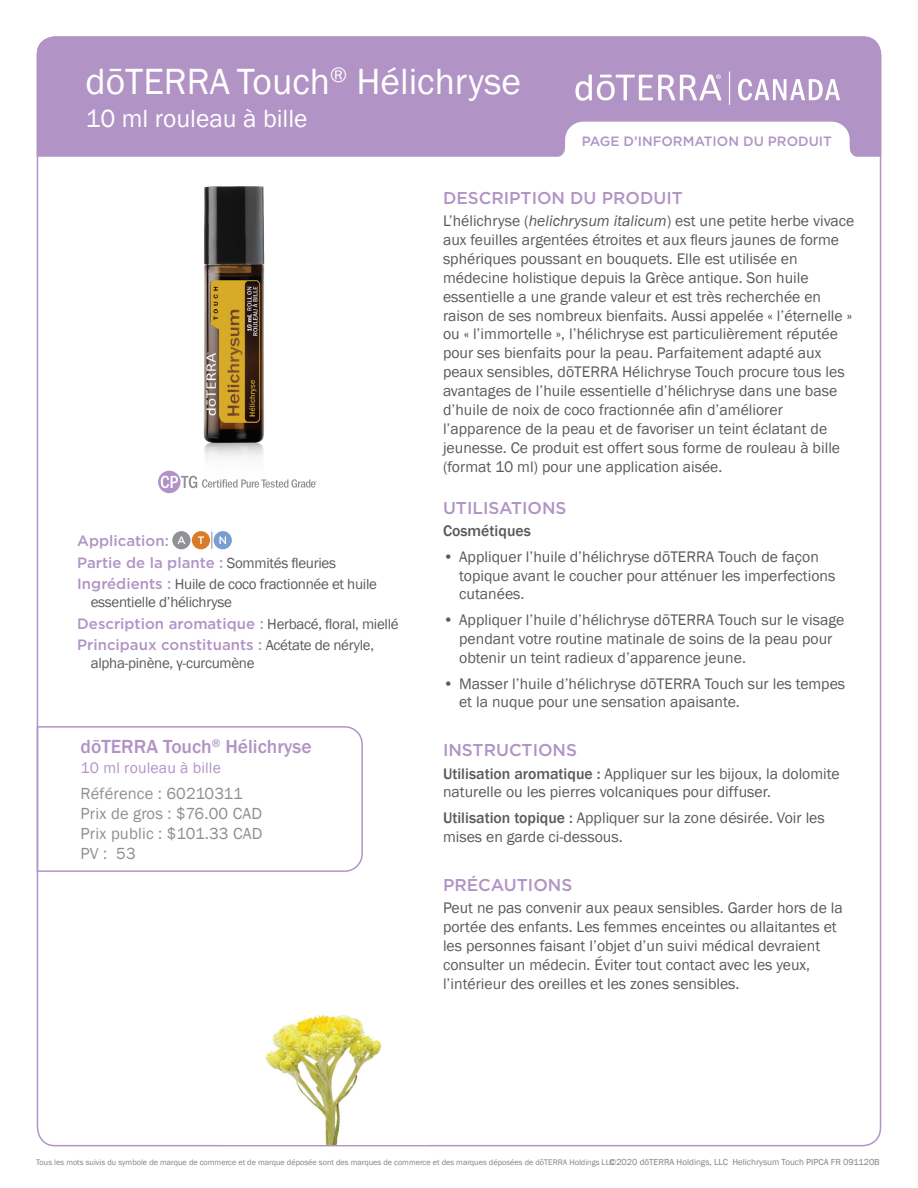
<style>
.page{position:relative;width:918px;height:1188px;background:#fff}
.page>*{position:absolute;margin:0;border:0;box-sizing:border-box;transform-origin:0 0}
.t1{font:37.5px "Franklin Gothic";color:#fff}
.t2{font:25.5px "Franklin Gothic";color:#fff}
.t3{font:500 19.5px "Franklin Gothic";color:#b194c5}
.t4{font:500 17.1px "Gotham";color:#b194c5}
.t5{font:16.5px/19.8px "Franklin Gothic";letter-spacing:.01em;color:#8d8f92}
.t6{font:15.75px/18.9px "Franklin Gothic";color:#5a5a5d}
.t7{font:15.75px "Franklin Gothic";letter-spacing:.01em;color:#b194c5}
.t8{font:500 15.75px "Franklin Gothic";color:#5a5a5d}
.t9{font:500 15px/21.5px "Gotham";color:#b194c5}
.t10{font:15px/18px "Franklin Gothic";letter-spacing:-.02em;color:#5a5a5d}
.t11{font:500 13.5px "Gotham";color:#b194c5}
.t12{font:9px "Franklin Gothic";color:#808285}
.t13{font:8.25px "Franklin Gothic";color:#808285}
.s1{font-family:"Franklin Gothic";font-weight:400;color:#5a5a5d}
.s2{font-family:"Gotham";font-weight:500;color:#b194c5}
.s3{font-style:italic}
.s4{font-weight:500}
</style>
<div class="page">
<div style="left:37px;top:36px;width:844px;height:121px;background:#b194c5"></div>
<svg style="left:738px;top:79px;width:102px;height:22px"></svg>
<svg style="left:575px;top:74px;width:146px;height:27px"></svg>
<hr style="left:729px;top:71px;width:1px;height:34px;background:#fff">
<svg style="left:554px;top:122px;width:307px;height:35px"></svg>
<img style="left:265px;top:1014px;width:117px;height:131px">
<svg style="left:36px;top:725px;width:327px;height:148px"></svg>
<img style="left:170px;top:186px;width:95px;height:364px">
<svg style="left:158px;top:471px;width:159px;height:22px"></svg>
<h1 class="t1" style="left:86px;top:58px;width:437px">dōTERRA Touch<sup>®</sup> Hélichryse</h1>
<h2 class="t2" style="left:86px;top:103px;width:224px">10 ml rouleau à bille</h2>
<p class="t11" style="left:582px;top:132px;width:252px">PAGE D’INFORMATION DU PRODUIT</p>
<p class="t9" style="left:77px;top:530px;width:260px">Application:<br>Partie de la plante : <span class="s1">Sommités fleuries</span></p>
<p class="t10" style="left:91px;top:575px;width:288px;text-indent:-14px"><span class="s2">Ingrédients :</span> Huile de coco fractionnée et huile essentielle d’hélichryse</p>
<p class="t9" style="left:77px;top:612px;width:323px">Description aromatique : <span class="s1">Herbacé, floral, miellé<br></span>Principaux constituants : <span class="s1">Acétate de néryle,</span></p>
<p class="t10" style="left:91px;top:654px;width:165px">alpha-pinène, γ-curcumène</p>
<p class="t3" style="left:81px;top:735px;width:232px">dōTERRA Touch<sup>®</sup> Hélichryse</p>
<p class="t7" style="left:81px;top:758px;width:142px">10 ml rouleau à bille</p>
<p class="t5" style="left:81px;top:784px;width:183px">Référence : 60210311<br>Prix de gros : $76.00 CAD<br>Prix public : $101.33 CAD<br>PV : 53</p>
<p class="t4" style="left:443px;top:187px;width:241px">DESCRIPTION DU PRODUIT</p>
<p class="t6" style="left:443px;top:212px;width:413px">L’hélichryse (<span class="s3">helichrysum italicum</span>) est une petite herbe vivace aux feuilles argentées étroites et aux fleurs jaunes de forme sphériques poussant en bouquets. Elle est utilisée en médecine holistique depuis la Grèce antique. Son huile essentielle a une grande valeur et est très recherchée en raison de ses nombreux bienfaits. Aussi appelée « l’éternelle » ou « l’immortelle », l’hélichryse est particulièrement réputée pour ses bienfaits pour la peau. Parfaitement adapté aux peaux sensibles, dōTERRA Hélichryse Touch procure tous les avantages de l’huile essentielle d’hélichryse dans une base d’huile de noix de coco fractionnée afin d’améliorer l’apparence de la peau et de favoriser un teint éclatant de jeunesse. Ce produit est offert sous forme de rouleau à bille (format 10 ml) pour une application aisée.</p>
<p class="t4" style="left:443px;top:497px;width:125px">UTILISATIONS</p>
<p class="t8" style="left:443px;top:521px;width:89px">Cosmétiques</p>
<p class="t6" style="left:459px;top:547px;width:378px;text-indent:-16px">• Appliquer l’huile d’hélichryse dōTERRA Touch de façon topique avant le coucher pour atténuer les imperfections cutanées.</p>
<p class="t6" style="left:459px;top:611px;width:387px;text-indent:-16px">• Appliquer l’huile d’hélichryse dōTERRA Touch sur le visage pendant votre routine matinale de soins de la peau pour obtenir un teint radieux d’apparence jeune.</p>
<p class="t6" style="left:459px;top:674px;width:387px;text-indent:-16px">• Masser l’huile d’hélichryse dōTERRA Touch sur les tempes et la nuque pour une sensation apaisante.</p>
<p class="t4" style="left:443px;top:739px;width:136px">INSTRUCTIONS</p>
<p class="t6" style="left:443px;top:764px;width:398px"><span class="s4">Utilisation aromatique :</span> Appliquer sur les bijoux, la dolomite naturelle ou les pierres volcaniques pour diffuser.</p>
<p class="t6" style="left:443px;top:809px;width:383px"><span class="s4">Utilisation topique :</span> Appliquer sur la zone désirée. Voir les mises en garde ci-dessous.</p>
<p class="t4" style="left:443px;top:873px;width:131px">PRÉCAUTIONS</p>
<p class="t6" style="left:443px;top:899px;width:401px">Peut ne pas convenir aux peaux sensibles. Garder hors de la portée des enfants. Les femmes enceintes ou allaitantes et les personnes faisant l’objet d’un suivi médical devraient consulter un médecin. Éviter tout contact avec les yeux, l’intérieur des oreilles et les zones sensibles.</p>
<p class="t12" style="left:609px;top:1156px;width:272px">©2020 dōTERRA Holdings, LLC Helichrysum Touch PIPCA FR 091120B</p>
<p class="t13" style="left:36px;top:1157px;width:580px">Tous les mots suivis du symbole de marque de commerce et de marque déposée sont des marques de commerce et des marques déposées de dōTERRA Holdings LLC</p>
</div>
